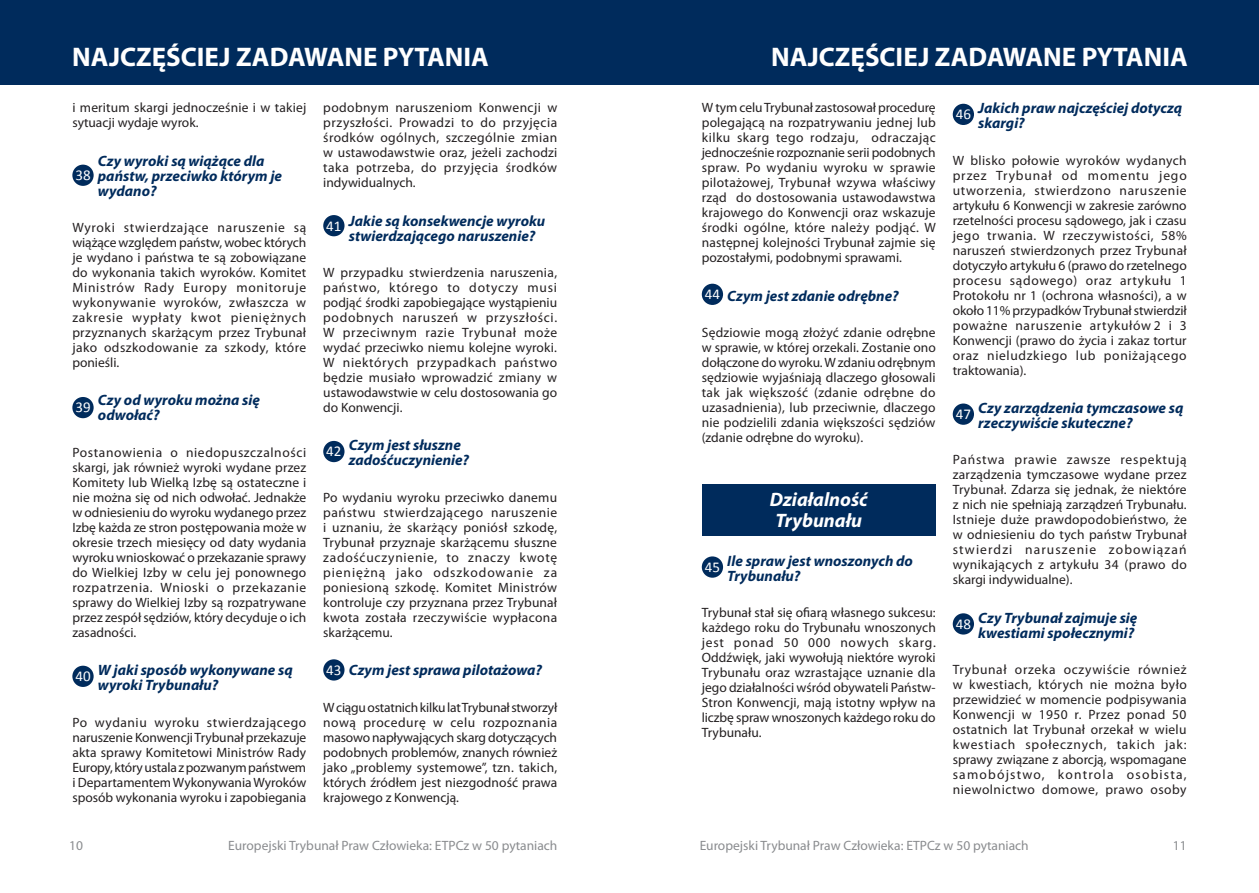
<style>
.page{position:relative;width:1259px;height:893px;background:#fff}
.page>*{position:absolute;margin:0;border:0;box-sizing:border-box;transform-origin:0 0}
.t1{font:700 27px "Myriad Pro";color:#fff}
.FAQ_-_Rubrique{font:italic 700 19.5px/21px "Myriad Pro";color:#fff}
.FAQ_-_Question{font:italic 700 15px/15px "Myriad Pro";color:#002b5c}
.t2{font:15px "Calibri";color:#fff}
.FAQ_-_Texte{font:13.5px/15px "Myriad Pro";letter-spacing:.005em;color:#231f20;text-align:justify}
.t3{font:13.5px "Myriad Pro";color:#8a8c8f}
</style>
<div class="page">
<div style="left:0;top:0;width:1259px;height:85px;background:#002b5c"></div>
<div style="left:72px;top:165px;width:22px;height:21px;background:#002b5c;border-radius:50%"></div>
<div style="left:72px;top:397px;width:22px;height:21px;background:#002b5c;border-radius:50%"></div>
<div style="left:72px;top:666px;width:22px;height:21px;background:#002b5c;border-radius:50%"></div>
<div style="left:323px;top:215px;width:21px;height:21px;background:#002b5c;border-radius:50%"></div>
<div style="left:323px;top:441px;width:21px;height:21px;background:#002b5c;border-radius:50%"></div>
<div style="left:323px;top:659px;width:21px;height:22px;background:#002b5c;border-radius:50%"></div>
<div style="left:702px;top:284px;width:21px;height:21px;background:#002b5c;border-radius:50%"></div>
<div style="left:702px;top:485px;width:233px;height:51px;background:#002b5c"></div>
<div style="left:702px;top:556px;width:21px;height:22px;background:#002b5c;border-radius:50%"></div>
<div style="left:952px;top:104px;width:22px;height:21px;background:#002b5c;border-radius:50%"></div>
<div style="left:952px;top:403px;width:22px;height:22px;background:#002b5c;border-radius:50%"></div>
<div style="left:952px;top:613px;width:22px;height:22px;background:#002b5c;border-radius:50%"></div>
<h1 class="t1" style="left:72px;top:39px;width:418px">NAJCZĘŚCIEJ ZADAWANE PYTANIA</h1>
<h1 class="t1" style="left:771px;top:39px;width:418px">NAJCZĘŚCIEJ ZADAWANE PYTANIA</h1>
<p class="FAQ_-_Texte" style="left:72px;top:100px;width:235px">i meritum skargi jednocześnie i w takiej sytuacji wydaje wyrok.</p>
<p class="FAQ_-_Question" style="left:98px;top:153px;width:186px">Czy wyroki są wiążące dla państw, przeciwko którym je wydano?</p>
<p class="FAQ_-_Texte" style="left:72px;top:220px;width:235px">Wyroki stwierdzające naruszenie są wiążące względem państw, wobec których je wydano i państwa te są zobowiązane do wykonania takich wyroków. Komitet Ministrów Rady Europy monitoruje wykonywanie wyroków, zwłaszcza w zakresie wypłaty kwot pieniężnych przyznanych skarżącym przez Trybunał jako odszkodowanie za szkody, które ponieśli.</p>
<p class="t2" style="left:75px;top:398px;width:17px">39</p>
<p class="FAQ_-_Question" style="left:98px;top:392px;width:164px">Czy od wyroku można się odwołać?</p>
<p class="FAQ_-_Texte" style="left:72px;top:444px;width:235px">Postanowienia o niedopuszczalności skargi, jak również wyroki wydane przez Komitety lub Wielką Izbę są ostateczne i nie można się od nich odwołać. Jednakże w odniesieniu do wyroku wydanego przez Izbę każda ze stron postępowania może w okresie trzech miesięcy od daty wydania wyroku wnioskować o przekazanie sprawy do Wielkiej Izby w celu jej ponownego rozpatrzenia. Wnioski o przekazanie sprawy do Wielkiej Izby są rozpatrywane przez zespół sędziów, który decyduje o ich zasadności.</p>
<p class="t2" style="left:75px;top:667px;width:17px">40</p>
<p class="FAQ_-_Question" style="left:98px;top:662px;width:196px">W jaki sposób wykonywane są wyroki Trybunału?</p>
<p class="FAQ_-_Texte" style="left:72px;top:714px;width:235px">Po wydaniu wyroku stwierdzającego naruszenie Konwencji Trybunał przekazuje akta sprawy Komitetowi Ministrów Rady Europy, który ustala z pozwanym państwem i Departamentem Wykonywania Wyroków sposób wykonania wyroku i zapobiegania</p>
<p class="t2" style="left:75px;top:166px;width:17px">38</p>
<p class="FAQ_-_Texte" style="left:323px;top:100px;width:235px">podobnym naruszeniom Konwencji w przyszłości. Prowadzi to do przyjęcia środków ogólnych, szczególnie zmian w ustawodawstwie oraz, jeżeli zachodzi taka potrzeba, do przyjęcia środków indywidualnych.</p>
<p class="t2" style="left:326px;top:216px;width:17px">41</p>
<p class="FAQ_-_Question" style="left:349px;top:213px;width:198px">Jakie są konsekwencje wyroku stwierdzającego naruszenie?</p>
<p class="FAQ_-_Texte" style="left:323px;top:265px;width:235px">W przypadku stwierdzenia naruszenia, państwo, którego to dotyczy musi podjąć środki zapobiegające wystąpieniu podobnych naruszeń w przyszłości.<br>W przeciwnym razie Trybunał może wydać przeciwko niemu kolejne wyroki.<br>W niektórych przypadkach państwo będzie musiało wprowadzić zmiany w ustawodawstwie w celu dostosowania go do Konwencji.</p>
<p class="t2" style="left:326px;top:442px;width:17px">42</p>
<p class="FAQ_-_Question" style="left:349px;top:437px;width:122px">Czym jest słuszne zadośćuczynienie?</p>
<p class="FAQ_-_Texte" style="left:323px;top:489px;width:235px">Po wydaniu wyroku przeciwko danemu państwu stwierdzającego naruszenie i uznaniu, że skarżący poniósł szkodę, Trybunał przyznaje skarżącemu słuszne zadośćuczynienie, to znaczy kwotę pieniężną jako odszkodowanie za poniesioną szkodę. Komitet Ministrów kontroluje czy przyznana przez Trybunał kwota została rzeczywiście wypłacona skarżącemu.</p>
<p class="t2" style="left:326px;top:660px;width:17px">43</p>
<p class="FAQ_-_Question" style="left:349px;top:662px;width:195px">Czym jest sprawa pilotażowa?</p>
<p class="FAQ_-_Texte" style="left:323px;top:699px;width:236px">W ciągu ostatnich kilku lat Trybunał stworzył nową procedurę w celu rozpoznania masowo napływających skarg dotyczących podobnych problemów, znanych również jako „problemy systemowe”, tzn. takich, których źródłem jest niezgodność prawa krajowego z Konwencją.</p>
<p class="FAQ_-_Texte" style="left:702px;top:100px;width:235px">W tym celu Trybunał zastosował procedurę polegającą na rozpatrywaniu jednej lub kilku skarg tego rodzaju, odraczając jednocześnie rozpoznanie serii podobnych spraw. Po wydaniu wyroku w sprawie pilotażowej, Trybunał wzywa właściwy rząd do dostosowania ustawodawstwa krajowego do Konwencji oraz wskazuje środki ogólne, które należy podjąć. W następnej kolejności Trybunał zajmie się pozostałymi, podobnymi sprawami.</p>
<p class="t2" style="left:705px;top:285px;width:17px">44</p>
<p class="FAQ_-_Question" style="left:727px;top:288px;width:173px">Czym jest zdanie odrębne?</p>
<p class="FAQ_-_Texte" style="left:702px;top:325px;width:235px">Sędziowie mogą złożyć zdanie odrębne w sprawie, w której orzekali. Zostanie ono dołączone do wyroku. W zdaniu odrębnym sędziowie wyjaśniają dlaczego głosowali tak jak większość (zdanie odrębne do uzasadnienia), lub przeciwnie, dlaczego nie podzielili zdania większości sędziów (zdanie odrębne do wyroku).</p>
<p class="FAQ_-_Rubrique" style="left:770px;top:489px;width:99px">Działalność<br>Trybunału</p>
<p class="t2" style="left:705px;top:557px;width:17px">45</p>
<p class="FAQ_-_Question" style="left:727px;top:553px;width:187px">Ile spraw jest wnoszonych do<br>Trybunału?</p>
<p class="FAQ_-_Texte" style="left:702px;top:605px;width:235px">Trybunał stał się ofiarą własnego sukcesu: każdego roku do Trybunału wnoszonych jest ponad 50 000 nowych skarg.<br>Oddźwięk, jaki wywołują niektóre wyroki Trybunału oraz wzrastające uznanie dla jego działalności wśród obywateli Państw-Stron Konwencji, mają istotny wpływ na liczbę spraw wnoszonych każdego roku do Trybunału.</p>
<p class="t2" style="left:955px;top:105px;width:17px">46</p>
<p class="FAQ_-_Question" style="left:978px;top:100px;width:205px">Jakich praw najczęściej dotyczą skargi?</p>
<p class="FAQ_-_Texte" style="left:952px;top:152px;width:235px">W blisko połowie wyroków wydanych przez Trybunał od momentu jego utworzenia, stwierdzono naruszenie artykułu 6 Konwencji w zakresie zarówno rzetelności procesu sądowego, jak i czasu jego trwania. W rzeczywistości, 58% naruszeń stwierdzonych przez Trybunał dotyczyło artykułu 6 (prawo do rzetelnego procesu sądowego) oraz artykułu 1<br>Protokołu nr 1 (ochrona własności), a w około 11% przypadków Trybunał stwierdził poważne naruszenie artykułów 2 i 3<br>Konwencji (prawo do życia i zakaz tortur oraz nieludzkiego lub poniżającego traktowania).</p>
<p class="t2" style="left:955px;top:404px;width:17px">47</p>
<p class="FAQ_-_Question" style="left:978px;top:400px;width:207px">Czy zarządzenia tymczasowe są rzeczywiście skuteczne?</p>
<p class="FAQ_-_Texte" style="left:952px;top:452px;width:235px">Państwa prawie zawsze respektują zarządzenia tymczasowe wydane przez Trybunał. Zdarza się jednak, że niektóre z nich nie spełniają zarządzeń Trybunału.<br>Istnieje duże prawdopodobieństwo, że w odniesieniu do tych państw Trybunał stwierdzi naruszenie zobowiązań wynikających z artykułu 34 (prawo do skargi indywidualne).</p>
<p class="t2" style="left:955px;top:614px;width:17px">48</p>
<p class="FAQ_-_Question" style="left:978px;top:610px;width:161px">Czy Trybunał zajmuje się kwestiami społecznymi?</p>
<p class="FAQ_-_Texte" style="left:952px;top:662px;width:235px">Trybunał orzeka oczywiście również w kwestiach, których nie można było przewidzieć w momencie podpisywania Konwencji w 1950 r. Przez ponad 50 ostatnich lat Trybunał orzekał w wielu kwestiach społecznych, takich jak: sprawy związane z aborcją, wspomagane samobójstwo, kontrola osobista, niewolnictwo domowe, prawo osoby</p>
<p class="t3" style="left:69px;top:837px;width:15px">10</p>
<p class="t3" style="left:228px;top:837px;width:330px">Europejski Trybunał Praw Człowieka: ETPCz w 50 pytaniach</p>
<p class="t3" style="left:699px;top:837px;width:330px">Europejski Trybunał Praw Człowieka: ETPCz w 50 pytaniach</p>
<p class="t3" style="left:1172px;top:837px;width:15px">11</p>
</div>
